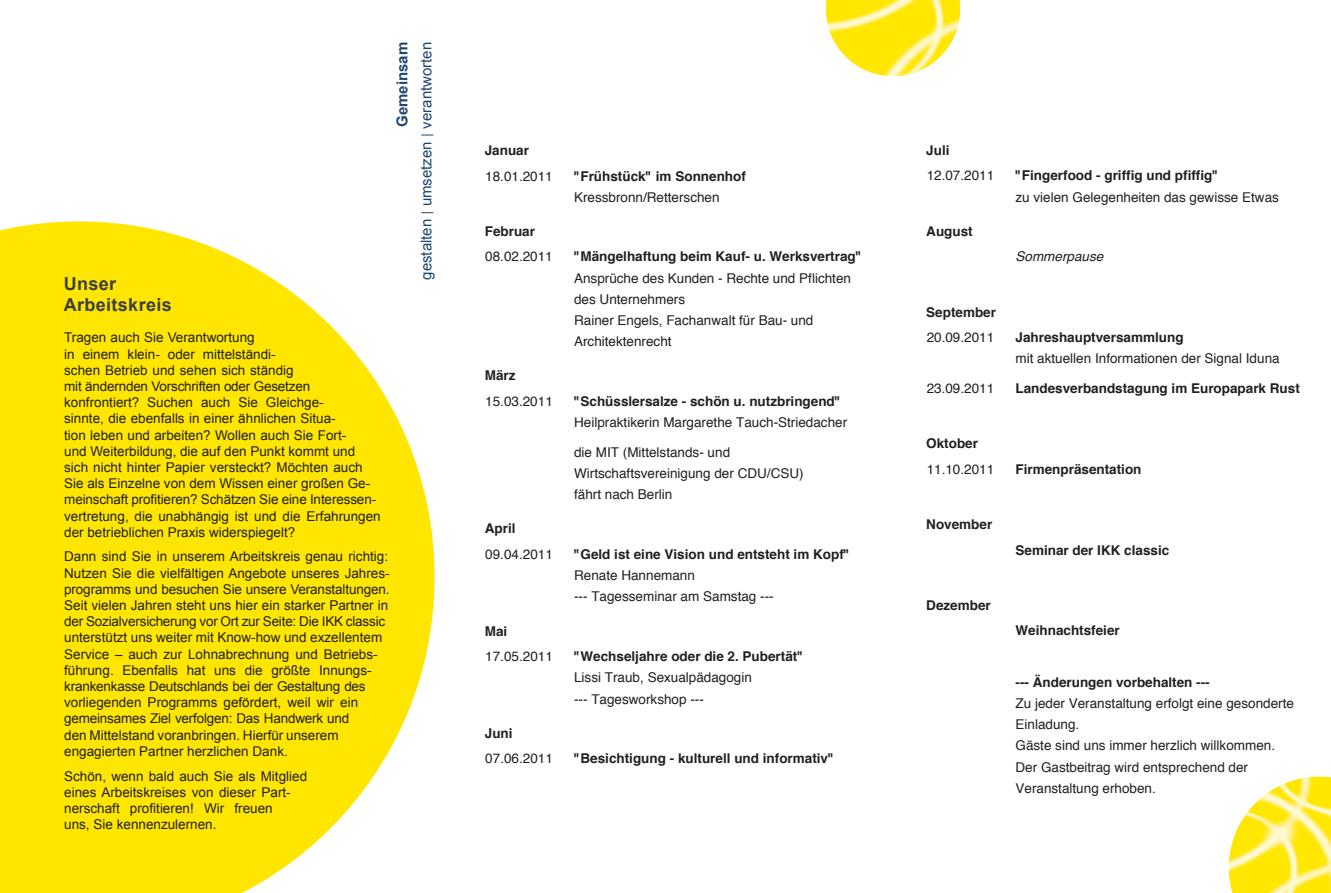
<style>
.page{position:relative;width:1331px;height:893px;background:#fff}
.page>*{position:absolute;margin:0;border:0;box-sizing:border-box;transform-origin:0 0}
.t1{font:700 18px/21.6px "Arial";letter-spacing:.02em;color:#3e3e3f}
.t2{font:15px/24px "Arial";color:#1c4771;text-align:right}
.t3{font:13.5px/16.2px "Arial";color:#231f20}
.t4{font:13.5px/21.3px "Helvetica";color:#231f20}
.t5{font:700 13.5px/21.3px "Helvetica";color:#231f20}
.t6{font:italic 13.5px "Helvetica";color:#231f20}
.s1{font-weight:700}
.s2{font-weight:400}
</style>
<div class="page">
<img style="left:1229px;top:777px;width:102px;height:116px">
<svg style="left:0;top:221px;width:435px;height:672px;fill:#ffe601"></svg>
<img style="left:826px;top:0;width:134px;height:76px">
<svg style="left:421px;top:212px;width:12px;height:1px"></svg>
<svg style="left:421px;top:134px;width:12px;height:2px"></svg>
<p class="t2" style="left:390px;top:280px;width:239px;rotate:-90deg"><span class="s1">Gemeinsam<br></span>gestalten umsetzen verantworten</p>
<p class="t1" style="left:64px;top:273px;width:109px">Unser<br>Arbeitskreis</p>
<p class="t3" style="left:64px;top:330px;width:318px">Tragen auch Sie Verantwortung<br>in einem klein- oder mittelständi-<br>schen Betrieb und sehen sich ständig<br>mit ändernden Vorschriften oder Gesetzen konfrontiert? Suchen auch Sie Gleichge-<br>sinnte, die ebenfalls in einer ähnlichen Situa-<br>tion leben und arbeiten? Wollen auch Sie Fort-<br>und Weiterbildung, die auf den Punkt kommt und sich nicht hinter Papier versteckt? Möchten auch Sie als Einzelne von dem Wissen einer großen Ge&shy;meinschaft profitieren? Schätzen Sie eine Interessen&shy;vertretung, die unabhängig ist und die Erfahrungen der betrieblichen Praxis widerspiegelt?</p>
<p class="t3" style="left:64px;top:549px;width:327px">Dann sind Sie in unserem Arbeitskreis genau richtig:<br>Nutzen Sie die vielfältigen Angebote unseres Jahres&shy;programms und besuchen Sie unsere Veranstaltungen.<br>Seit vielen Jahren steht uns hier ein starker Partner in der Sozialversicherung vor Ort zur Seite: Die IKK classic unterstützt uns weiter mit Know-how und exzellentem Service – auch zur Lohnabrechnung und Betriebs&shy;führung. Ebenfalls hat uns die größte Innungs&shy;krankenkasse Deutschlands bei der Gestaltung des vorliegenden Programms gefördert, weil wir ein gemeinsames Ziel verfolgen: Das Handwerk und<br>den Mittelstand voranbringen. Hierfür unserem engagierten Partner herzlichen Dank.</p>
<p class="t3" style="left:64px;top:768px;width:244px">Schön, wenn bald auch Sie als Mitglied eines Arbeitskreises von dieser Part&shy;nerschaft profitieren! Wir freuen<br>uns, Sie kennenzulernen.</p>
<p class="t4" style="left:485px;top:138px;width:70px;line-height:25.5px"><span class="s1">Januar<br></span>18.01.2011</p>
<p class="t4" style="left:485px;top:219px;width:70px;line-height:25.5px"><span class="s1">Februar<br></span>08.02.2011</p>
<p class="t4" style="left:485px;top:363px;width:70px;line-height:25.5px"><span class="s1">März<br></span>15.03.2011</p>
<p class="t4" style="left:485px;top:516px;width:70px;line-height:25.5px"><span class="s1">April<br></span>09.04.2011</p>
<p class="t4" style="left:485px;top:618px;width:70px;line-height:25.5px"><span class="s1">Mai<br></span>17.05.2011</p>
<p class="t4" style="left:485px;top:720px;width:70px;line-height:25.5px"><span class="s1">Juni<br></span>07.06.2011</p>
<p class="t5" style="left:574px;top:165px;width:173px">"Frühstück" im Sonnenhof<br><span class="s2">Kressbronn/Retterschen</span></p>
<p class="t4" style="left:574px;top:246px;width:290px"><span class="s1">"Mängelhaftung beim Kauf- u. Werksvertrag"<br></span>Ansprüche des Kunden - Rechte und Pflichten des Unternehmers<br>Rainer Engels, Fachanwalt für Bau- und<br>Architektenrecht</p>
<p class="t4" style="left:574px;top:391px;width:275px"><span class="s1">"Schüsslersalze - schön u. nutzbringend"<br></span>Heilpraktikerin Margarethe Tauch-Striedacher</p>
<p class="t4" style="left:574px;top:442px;width:231px">die MIT (Mittelstands- und<br>Wirtschaftsvereinigung der CDU/CSU) fährt nach Berlin</p>
<p class="t4" style="left:574px;top:544px;width:278px"><span class="s1">"Geld ist eine Vision und entsteht im Kopf"<br></span>Renate Hannemann<br>--- Tagesseminar am Samstag ---</p>
<p class="t4" style="left:574px;top:646px;width:231px"><span class="s1">"Wechseljahre oder die 2. Pubertät"<br></span>Lissi Traub, Sexualpädagogin<br>--- Tagesworkshop ---</p>
<p class="t5" style="left:574px;top:748px;width:262px">"Besichtigung - kulturell und informativ"</p>
<p class="t4" style="left:926px;top:138px;width:70px;line-height:25.5px"><span class="s1">Juli<br></span>12.07.2011</p>
<p class="t5" style="left:926px;top:221px;width:48px">August</p>
<p class="t4" style="left:926px;top:299px;width:71px;line-height:25.5px"><span class="s1">September<br></span>20.09.2011</p>
<p class="t4" style="left:1015px;top:165px;width:265px"><span class="s1">"Fingerfood - griffig und pfiffig"<br></span>zu vielen Gelegenheiten das gewisse Etwas</p>
<p class="t6" style="left:1015px;top:246px;width:89px">Sommerpause</p>
<p class="t4" style="left:1015px;top:327px;width:266px"><span class="s1">Jahreshauptversammlung<br></span>mit aktuellen Informationen der Signal Iduna</p>
<p class="t4" style="left:927px;top:378px;width:69px">23.09.2011</p>
<p class="t5" style="left:1015px;top:378px;width:286px">Landesverbandstagung im Europapark Rust</p>
<p class="t4" style="left:926px;top:431px;width:70px;line-height:25.5px"><span class="s1">Oktober<br></span>11.10.2011</p>
<p class="t5" style="left:926px;top:514px;width:68px">November</p>
<p class="t5" style="left:926px;top:595px;width:66px">Dezember</p>
<p class="t5" style="left:1015px;top:459px;width:128px">Firmenpräsentation</p>
<p class="t5" style="left:1015px;top:539px;width:155px">Seminar der IKK classic</p>
<p class="t5" style="left:1015px;top:620px;width:106px">Weihnachtsfeier</p>
<p class="t4" style="left:1015px;top:671px;width:280px"><span class="s1">--- Änderungen vorbehalten ---<br></span>Zu jeder Veranstaltung erfolgt eine gesonderte Einladung.<br>Gäste sind uns immer herzlich willkommen.<br>Der Gastbeitrag wird entsprechend der Veranstaltung erhoben.</p>
</div>
